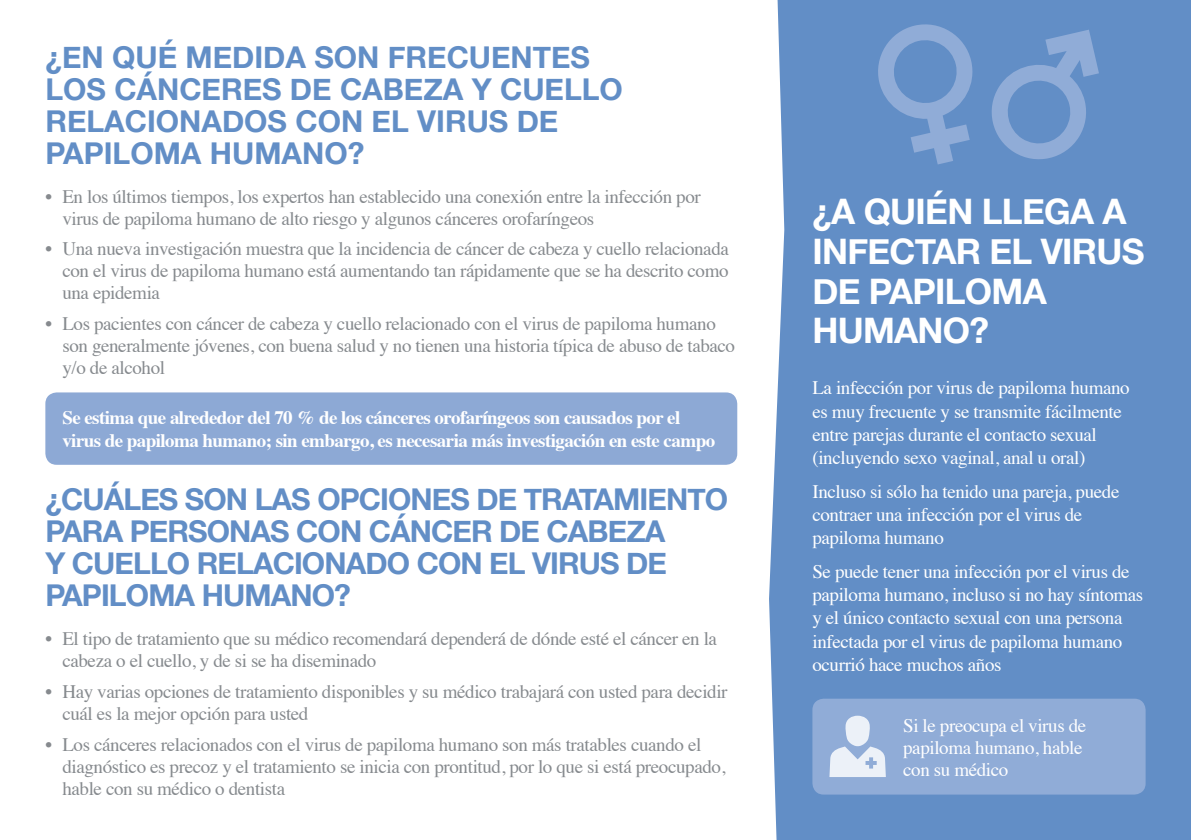
<style>
.page{position:relative;width:1191px;height:840px;background:#fff}
.page>*{position:absolute;margin:0;border:0;box-sizing:border-box;transform-origin:0 0}
.t1{font:700 35.2px/39.6px "Helvetica Neue";letter-spacing:-.02em;color:#fff}
.t2{font:700 30px/32px "Helvetica Neue";letter-spacing:-.03em;color:#628ec6}
.t3{font:700 30px/32px "Helvetica Neue";color:#628ec6}
.t4{font:19px/22px "Times";letter-spacing:-.02em;color:#868a8e}
.t5{font:19px/23px "Times";letter-spacing:-.02em;color:#fff}
.t6{font:700 19px/23px "Times";letter-spacing:-.03em;color:#fff}
</style>
<div class="page">
<div style="left:769px;top:0;width:422px;height:839px;background:#628ec6"></div>
<svg style="left:990px;top:30px;width:109px;height:136px;background:#7298cc"></svg>
<svg style="left:873px;top:20px;width:103px;height:144px;background:#7298cc"></svg>
<div style="left:45px;top:392px;width:692px;height:72px;background:#8da9d5;border-radius:11px"></div>
<div style="left:812px;top:698px;width:333px;height:96px;background:#90acd7;border-radius:11px"></div>
<svg style="left:829px;top:715px;width:57px;height:61px"></svg>
<h2 class="t3" style="left:45px;top:42px;width:579px">¿EN QUÉ MEDIDA SON FRECUENTES<br>LOS CÁNCERES DE CABEZA Y CUELLO<br>RELACIONADOS CON EL VIRUS DE<br>PAPILOMA HUMANO?</h2>
<p class="t4" style="left:62px;top:184px;width:640px;text-indent:-17px">• En los últimos tiempos, los expertos han establecido una conexión entre la infección por virus de papiloma humano de alto riesgo y algunos cánceres orofaríngeos</p>
<p class="t4" style="left:62px;top:236px;width:668px;text-align:justify;text-indent:-17px">• Una nueva investigación muestra que la incidencia de cáncer de cabeza y cuello relacionada con el virus de papiloma humano está aumentando tan rápidamente que se ha descrito como una epidemia</p>
<p class="t4" style="left:62px;top:311px;width:674px;text-indent:-17px">• Los pacientes con cáncer de cabeza y cuello relacionado con el virus de papiloma humano son generalmente jóvenes, con buena salud y no tienen una historia típica de abuso de tabaco y/o de alcohol</p>
<p class="t6" style="left:62px;top:403px;width:654px">Se estima que alrededor del 70 % de los cánceres orofaríngeos son causados por el virus de papiloma humano; sin embargo, es necesaria más investigación en este campo</p>
<h2 class="t2" style="left:45px;top:484px;width:684px">¿CUÁLES SON LAS OPCIONES DE TRATAMIENTO<br>PARA PERSONAS CON CÁNCER DE CABEZA<br>Y CUELLO RELACIONADO CON EL VIRUS DE<br>PAPILOMA HUMANO?</h2>
<p class="t4" style="left:62px;top:626px;width:656px;text-indent:-17px">• El tipo de tratamiento que su médico recomendará dependerá de dónde esté el cáncer en la cabeza o el cuello, y de si se ha diseminado</p>
<p class="t4" style="left:62px;top:678px;width:666px;text-indent:-17px">• Hay varias opciones de tratamiento disponibles y su médico trabajará con usted para decidir cuál es la mejor opción para usted</p>
<p class="t4" style="left:62px;top:731px;width:664px;text-indent:-17px">• Los cánceres relacionados con el virus de papiloma humano son más tratables cuando el diagnóstico es precoz y el tratamiento se inicia con prontitud, por lo que si está preocupado, hable con su médico o dentista</p>
<h1 class="t1" style="left:812px;top:193px;width:334px">¿A QUIÉN LLEGA A<br>INFECTAR EL VIRUS<br>DE PAPILOMA<br>HUMANO?</h1>
<p class="t5" style="left:812px;top:375px;width:319px">La infección por virus de papiloma humano es muy frecuente y se transmite fácilmente entre parejas durante el contacto sexual (incluyendo sexo vaginal, anal u oral)</p>
<p class="t5" style="left:812px;top:478px;width:308px">Incluso si sólo ha tenido una pareja, puede contraer una infección por el virus de papiloma humano</p>
<p class="t5" style="left:812px;top:558px;width:332px">Se puede tener una infección por el virus de papiloma humano, incluso si no hay síntomas y el único contacto sexual con una persona infectada por el virus de papiloma humano ocurrió hace muchos años</p>
<p class="t5" style="left:903px;top:712px;width:185px;line-height:22px">Si le preocupa el virus de papiloma humano, hable con su médico</p>
</div>
